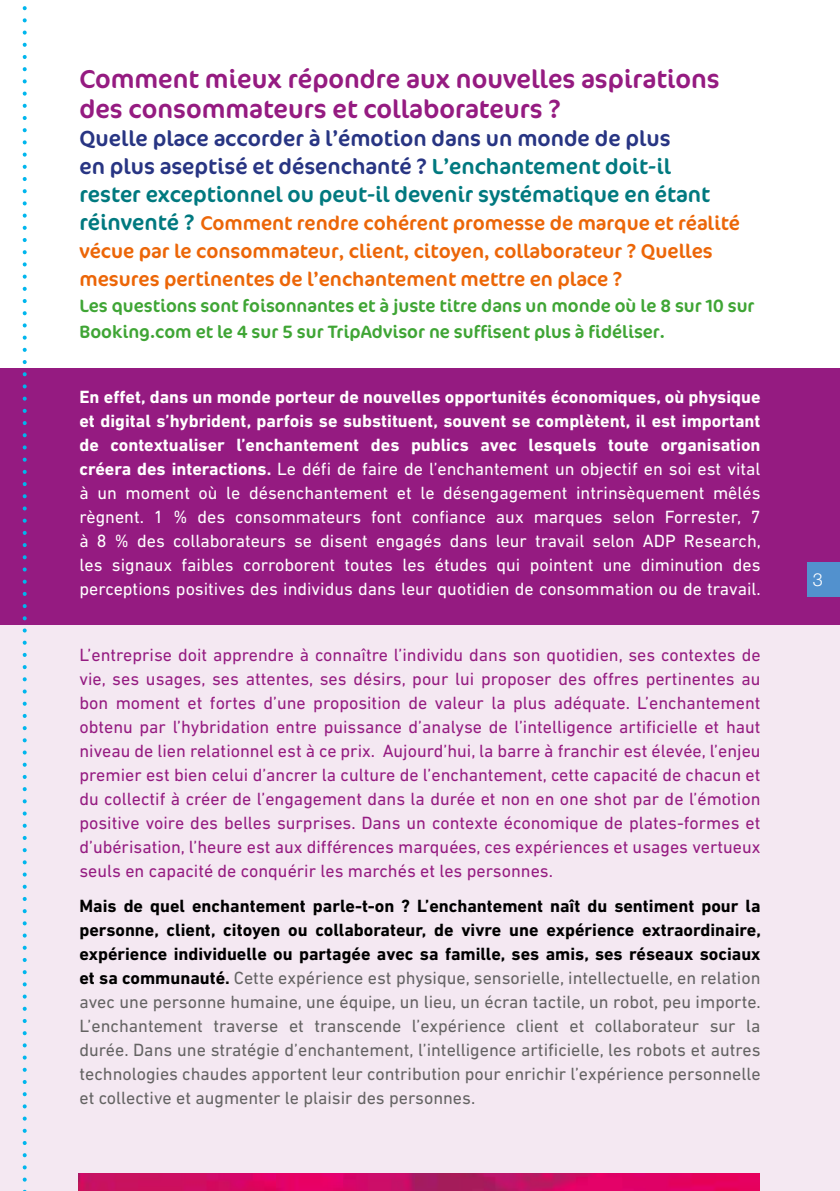
<style>
.page{position:relative;width:840px;height:1191px;background:#fff}
.page>*{position:absolute;margin:0;border:0;box-sizing:border-box;transform-origin:0 0}
.t1{font:26px/30px "Cocon";color:#951b81}
.t2{font:22px/28px "Cocon";color:#283583}
.t3{font:20px/28px "Cocon";color:#ec6608}
.t4{font:18px/24px "DIN Next LT Pro";color:#951b81;text-align:justify}
.t5{font:18px/24px "DIN Next LT Pro";color:#646363;text-align:justify}
.t6{font:18px/24px "DIN Next LT Pro";color:#fff;text-align:justify}
.t7{font:18px/26px "Cocon";color:#3fa535}
.t8{font:300 18px "Helvetica Neue LT Std";color:#fff}
.s1{color:#00797f}
.s2{font-size:22px;color:#00797f}
.s3{font-weight:700}
.s4{font-weight:700;color:#000}
</style>
<div class="page">
<div style="left:0;top:374px;width:839px;height:817px;background:#f4e8f2"></div>
<img style="left:78px;top:1174px;width:680px;height:17px">
<div style="left:0;top:369px;width:839px;height:256px;background:#951b81"></div>
<svg style="left:23px;top:6px;width:4px;height:1185px"></svg>
<div style="left:806px;top:563px;width:33px;height:34px;background:#5291ce"></div>
<h1 class="t1" style="left:79px;top:65px;width:641px">Comment mieux répondre aux nouvelles aspirations des consommateurs et collaborateurs ?</h1>
<p class="t2" style="left:79px;top:125px;width:631px">Quelle place accorder à l’émotion dans un monde de plus<br>en plus aseptisé et désenchanté ? <span class="s1">L’enchantement doit-il rester exceptionnel ou peut-il devenir systématique en étant</span></p>
<p class="t3" style="left:79px;top:209px;width:661px"><span class="s2">réinventé ?</span> Comment rendre cohérent promesse de marque et réalité vécue par le consommateur, client, citoyen, collaborateur ? Quelles mesures pertinentes de l’enchantement mettre en place ?</p>
<p class="t7" style="left:79px;top:293px;width:676px">Les questions sont foisonnantes et à juste titre dans un monde où le 8 sur 10 sur<br>Booking.com et le 4 sur 5 sur TripAdvisor ne suffisent plus à fidéliser.</p>
<p class="t6" style="left:79px;top:385px;width:682px"><span class="s3">En effet, dans un monde porteur de nouvelles opportunités économiques, où physique et digital s’hybrident, parfois se substituent, souvent se complètent, il est important de contextualiser l’enchantement des publics avec lesquels toute organisation créera des interactions.</span> Le défi de faire de l’enchantement un objectif en soi est vital à un moment où le désenchantement et le désengagement intrinsèquement mêlés règnent. 1 % des consommateurs font confiance aux marques selon Forrester, 7 à 8 % des collaborateurs se disent engagés dans leur travail selon ADP Research, les signaux faibles corroborent toutes les études qui pointent une diminution des perceptions positives des individus dans leur quotidien de consommation ou de travail.</p>
<p class="t4" style="left:79px;top:642px;width:682px">L’entreprise doit apprendre à connaître l’individu dans son quotidien, ses contextes de vie, ses usages, ses attentes, ses désirs, pour lui proposer des offres pertinentes au bon moment et fortes d’une proposition de valeur la plus adéquate. L’enchantement obtenu par l’hybridation entre puissance d’analyse de l’intelligence artificielle et haut niveau de lien relationnel est à ce prix. Aujourd’hui, la barre à franchir est élevée, l’enjeu premier est bien celui d’ancrer la culture de l’enchantement, cette capacité de chacun et du collectif à créer de l’engagement dans la durée et non en one shot par de l’émotion positive voire des belles surprises. Dans un contexte économique de plates-formes et d’ubérisation, l’heure est aux différences marquées, ces expériences et usages vertueux seuls en capacité de conquérir les marchés et les personnes.</p>
<p class="t5" style="left:79px;top:894px;width:682px"><span class="s4">Mais de quel enchantement parle-t-on ? L’enchantement naît du sentiment pour la personne, client, citoyen ou collaborateur, de vivre une expérience extraordinaire, expérience individuelle ou partagée avec sa famille, ses amis, ses réseaux sociaux et sa communauté.</span> Cette expérience est physique, sensorielle, intellectuelle, en relation avec une personne humaine, une équipe, un lieu, un écran tactile, un robot, peu importe.<br>L’enchantement traverse et transcende l’expérience client et collaborateur sur la durée. Dans une stratégie d’enchantement, l’intelligence artificielle, les robots et autres technologies chaudes apportent leur contribution pour enrichir l’expérience personnelle et collective et augmenter le plaisir des personnes.</p>
<p class="t8" style="left:812px;top:569px;width:12px">3</p>
</div>
